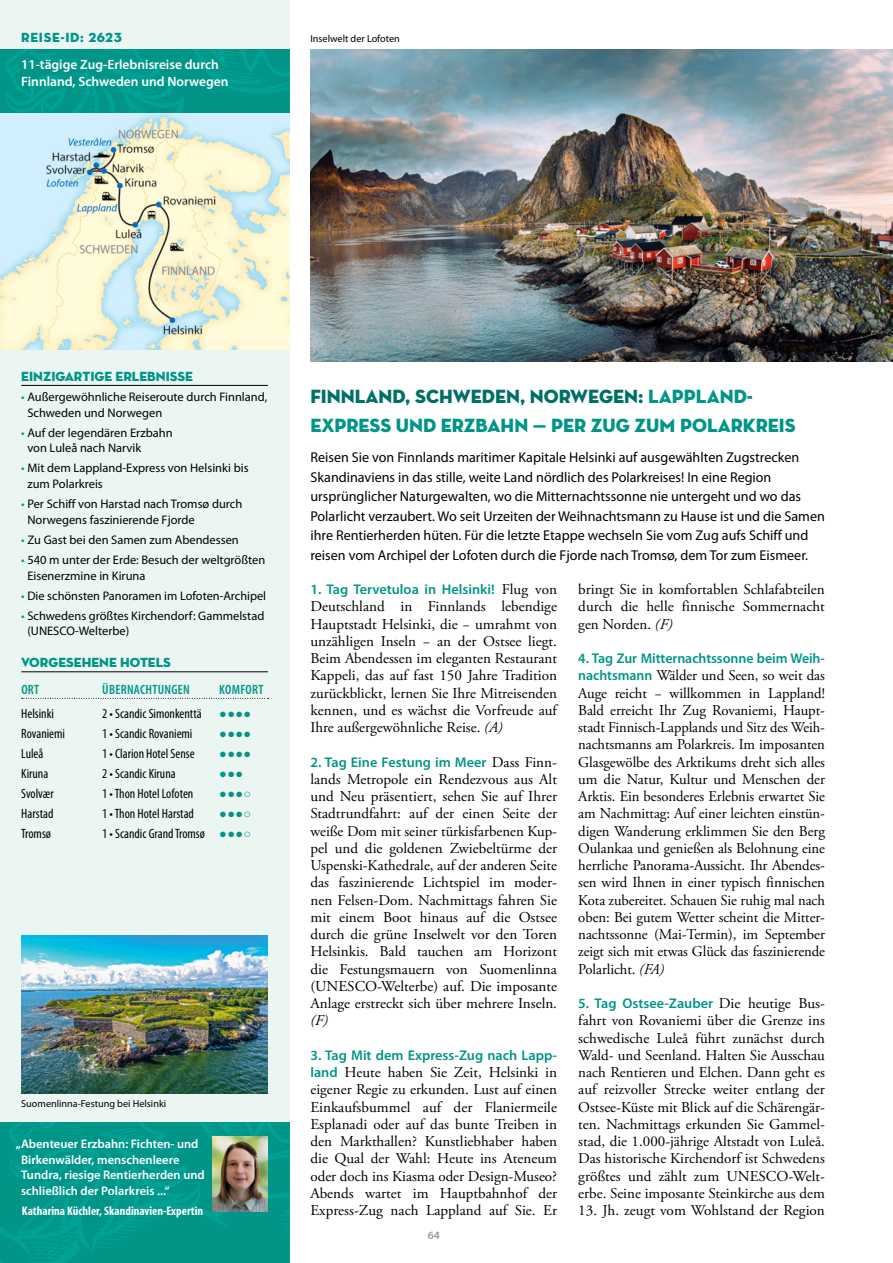
<style>
.page{position:relative;width:893px;height:1263px;background:#fff}
.page>*{position:absolute;margin:0;border:0;box-sizing:border-box;transform-origin:0 0}
.t1{font:19.5px/28.8px "Neutra Disp Titling";color:#009587}
.t2{font:15px/17.2px "Adobe Garamond Pro";color:#000;text-align:justify}
.t3{font:italic 15px "Adobe Garamond Pro";color:#000}
.t4{font:14.25px/19.5px "Myriad Pro";color:#000}
.t5{font:600 14.1px "Myriad Pro";color:#009587}
.t6{font:condensed 13.5px "Myriad Pro";color:#000}
.t7{font:600 13.5px/16.5px "Myriad Pro";color:#fff}
.t8{font:13.5px "Neutra Disp Titling";color:#009587}
.t9{font:600 condensed 13.5px "Myriad Pro";letter-spacing:.02em;color:#009587}
.t10{font:12.75px "Arial";color:#009587}
.t11{font:12.45px/15.8px "Myriad Pro";color:#000}
.t12{font:600 12.45px/15.8px "Myriad Pro";color:#fff}
.t13{font:700 condensed 12.45px "Myriad Pro";color:#fff}
.t14{font:600 11.25px "Myriad Pro";color:#9a9897}
.t15{font:10.2px "Myriad Pro";color:#000}
.s1{color:#009587}
.s2{font-family:"Arial";font-stretch:normal;font-size:12.75px;color:#009587}
.s3{color:#006f65}
.s4{font-family:"Adobe Garamond Pro";font-weight:400;font-size:15px;color:#000}
.s5{font-style:italic}
.s6{font-family:"Myriad Pro";font-weight:600;font-size:14.1px;color:#009587}
</style>
<div class="page">
<div style="left:0;top:0;width:289px;height:1263px;background:#ebf6f2"></div>
<img style="left:0;top:49px;width:289px;height:300px">
<hr style="left:21px;top:385px;width:247px;height:1px;background:#000">
<hr style="left:21px;top:671px;width:247px;height:1px;background:#000">
<svg style="left:22px;top:698px;width:246px;height:1px"></svg>
<img style="left:0;top:1123px;width:289px;height:140px">
<img style="left:310px;top:49px;width:583px;height:312px">
<img style="left:21px;top:935px;width:247px;height:158px">
<img style="left:213px;top:1136px;width:55px;height:75px">
<p class="t8" style="left:21px;top:29px;width:102px">REISE-ID: 2623</p>
<p class="t7" style="left:21px;top:57px;width:209px">11-tägige Zug-Erlebnisreise durch<br>Finnland, Schweden und Norwegen</p>
<p class="t15" style="left:310px;top:33px;width:91px">Inselwelt der Lofoten</p>
<p class="t8" style="left:21px;top:368px;width:173px">EINZIGARTIGE ERLEBNISSE</p>
<p class="t11" style="left:27px;top:389px;width:241px;text-indent:-6px"><span class="s1">•</span> Außergewöhnliche Reiseroute durch Finnland,<br>Schweden und Norwegen</p>
<p class="t11" style="left:27px;top:425px;width:147px;text-indent:-6px"><span class="s1">•</span> Auf der legendären Erzbahn von Luleå nach Narvik</p>
<p class="t11" style="left:27px;top:461px;width:223px;text-indent:-6px"><span class="s1">•</span> Mit dem Lappland-Express von Helsinki bis zum Polarkreis</p>
<p class="t11" style="left:27px;top:496px;width:216px;text-indent:-6px"><span class="s1">•</span> Per Schiff von Harstad nach Tromsø durch<br>Norwegens faszinierende Fjorde</p>
<p class="t11" style="left:21px;top:532px;width:219px"><span class="s1">•</span> Zu Gast bei den Samen zum Abendessen</p>
<p class="t11" style="left:27px;top:552px;width:239px;text-indent:-6px"><span class="s1">•</span> 540 m unter der Erde: Besuch der weltgrößten<br>Eisenerzmine in Kiruna</p>
<p class="t11" style="left:21px;top:588px;width:246px"><span class="s1">•</span> Die schönsten Panoramen im Lofoten-Archipel</p>
<p class="t11" style="left:27px;top:608px;width:238px;text-indent:-6px"><span class="s1">•</span> Schwedens größtes Kirchendorf: Gammelstad (UNESCO-Welterbe)</p>
<p class="t8" style="left:21px;top:654px;width:151px">VORGESEHENE HOTELS</p>
<p class="t9" style="left:21px;top:682px;width:19px">ORT</p>
<p class="t9" style="left:102px;top:682px;width:89px">ÜBERNACHTUNGEN</p>
<p class="t9" style="left:219px;top:682px;width:46px">KOMFORT</p>
<p class="t6" style="left:21px;top:706px;width:34px">Helsinki</p>
<p class="t6" style="left:102px;top:706px;width:101px">2 • Scandic Simonkenttä</p>
<p class="t10" style="left:219px;top:705px;width:33px">●●●●</p>
<p class="t6" style="left:21px;top:726px;width:45px">Rovaniemi</p>
<p class="t6" style="left:102px;top:726px;width:92px">1 • Scandic Rovaniemi</p>
<p class="t10" style="left:219px;top:725px;width:33px">●●●●</p>
<p class="t6" style="left:21px;top:746px;width:24px">Luleå</p>
<p class="t6" style="left:102px;top:746px;width:94px">1 • Clarion Hotel Sense</p>
<p class="t10" style="left:219px;top:745px;width:33px">●●●●</p>
<p class="t6" style="left:21px;top:766px;width:29px">Kiruna</p>
<p class="t6" style="left:102px;top:766px;width:75px">2 • Scandic Kiruna</p>
<p class="t10" style="left:219px;top:765px;width:25px">●●●</p>
<p class="t6" style="left:21px;top:786px;width:34px">Svolvær</p>
<p class="t6" style="left:102px;top:786px;width:93px">1 • Thon Hotel Lofoten</p>
<p class="t10" style="left:219px;top:785px;width:33px">●●●○</p>
<p class="t6" style="left:21px;top:806px;width:34px">Harstad</p>
<p class="t6" style="left:102px;top:806px;width:93px">1 • Thon Hotel Harstad</p>
<p class="t10" style="left:219px;top:805px;width:33px">●●●○</p>
<p class="t6" style="left:21px;top:826px;width:31px">Tromsø</p>
<p class="t6" style="left:102px;top:826px;width:150px">1 • Scandic GrandTromsø <span class="s2">●●●○</span></p>
<p class="t15" style="left:21px;top:1098px;width:147px">Suomenlinna-Festung bei Helsinki</p>
<p class="t12" style="left:21px;top:1136px;width:185px;text-indent:-5px">„Abenteuer Erzbahn: Fichten- und Birkenwälder, menschenleere Tundra, riesige Rentierherden und schließlich der Polarkreis ...“</p>
<p class="t13" style="left:22px;top:1204px;width:183px">Katharina Küchler, Skandinavien-Expertin</p>
<h1 class="t1" style="left:310px;top:382px;width:487px"><span class="s3">FINNLAND, SCHWEDEN, NORWEGEN:</span> LAPPLAND-<br>EXPRESS UND ERZBAHN — PER ZUG ZUM POLARKREIS</h1>
<p class="t4" style="left:310px;top:448px;width:516px">Reisen Sie von Finnlands maritimer Kapitale Helsinki auf ausgewählten Zugstrecken Skandinaviens in das stille, weite Land nördlich des Polarkreises! In eine Region ursprünglicher Naturgewalten, wo die Mitternachtssonne nie untergeht und wo das Polarlicht verzaubert. Wo seit Urzeiten der Weihnachtsmann zu Hause ist und die Samen ihre Rentierherden hüten. Für die letzte Etappe wechseln Sie vom Zug aufs Schiff und reisen vom Archipel der Lofoten durch die Fjorde nach Tromsø, dem Tor zum Eismeer.</p>
<p class="t5" style="left:310px;top:582px;width:248px">1. Tag Tervetuloa in Helsinki! <span class="s4">Flug von</span></p>
<p class="t2" style="left:310px;top:598px;width:248px">Deutschland in Finnlands lebendige Hauptstadt Helsinki, die − umrahmt von unzähligen Inseln − an der Ostsee liegt.<br>Beim Abendessen im eleganten Restaurant Kappeli, das auf fast 150 Jahre Tradition zurückblickt, lernen Sie Ihre Mitreisenden kennen, und es wächst die Vorfreude auf Ihre außergewöhnliche Reise. <span class="s5">(A)</span></p>
<p class="t5" style="left:310px;top:754px;width:248px">2. Tag Eine Festung im Meer <span class="s4">Dass Finn-</span></p>
<p class="t2" style="left:310px;top:771px;width:248px">lands Metropole ein Rendezvous aus Alt und Neu präsentiert, sehen Sie auf Ihrer Stadtrundfahrt: auf der einen Seite der weiße Dom mit seiner türkisfarbenen Kup&shy;pel und die goldenen Zwiebeltürme der Uspenski-Kathedrale, auf der anderen Seite das faszinierende Lichtspiel im moder&shy;nen Felsen-Dom. Nachmittags fahren Sie mit einem Boot hinaus auf die Ostsee durch die grüne Inselwelt vor den Toren Helsinkis. Bald tauchen am Horizont die Festungsmauern von Suomenlinna (UNESCO-Welterbe) auf. Die imposante Anlage erstreckt sich über mehrere Inseln.</p>
<p class="t3" style="left:310px;top:1012px;width:19px">(F)</p>
<p class="t5" style="left:310px;top:1047px;width:248px">3. Tag Mit dem Express-Zug nach Lapp-</p>
<p class="t2" style="left:310px;top:1064px;width:248px"><span class="s6">land</span> Heute haben Sie Zeit, Helsinki in eigener Regie zu erkunden. Lust auf einen Einkaufsbummel auf der Flaniermeile Esplanadi oder auf das bunte Treiben in den Markthallen? Kunstliebhaber haben die Qual der Wahl: Heute ins Ateneum oder doch ins Kiasma oder Design-Museo?<br>Abends wartet im Hauptbahnhof der Express-Zug nach Lappland auf Sie. Er</p>
<p class="t2" style="left:578px;top:581px;width:248px">bringt Sie in komfortablen Schlafabteilen durch die helle finnische Sommernacht gen Norden. <span class="s5">(F)</span></p>
<p class="t5" style="left:578px;top:651px;width:248px">4. Tag Zur Mitternachtssonne beim Weih-</p>
<p class="t2" style="left:578px;top:667px;width:248px"><span class="s6">nachtsmann</span> Wälder und Seen, so weit das Auge reicht − willkommen in Lappland!<br>Bald erreicht Ihr Zug Rovaniemi, Haupt&shy;stadt Finnisch-Lapplands und Sitz des Weih&shy;nachtsmanns am Polarkreis. Im imposanten Glasgewölbe des Arktikums dreht sich alles um die Natur, Kultur und Menschen der Arktis. Ein besonderes Erlebnis erwartet Sie am Nachmittag: Auf einer leichten einstün&shy;digen Wanderung erklimmen Sie den Berg Oulankaa und genießen als Belohnung eine herrliche Panorama-Aussicht. Ihr Abendes&shy;sen wird Ihnen in einer typisch finnischen Kota zubereitet. Schauen Sie ruhig mal nach oben: Bei gutem Wetter scheint die Mitter&shy;nachtssonne (Mai-Termin), im September zeigt sich mit etwas Glück das faszinierende Polarlicht. <span class="s5">(FA)</span></p>
<p class="t5" style="left:578px;top:996px;width:248px">5. Tag Ostsee-Zauber <span class="s4">Die heutige Bus-</span></p>
<p class="t2" style="left:578px;top:1012px;width:248px">fahrt von Rovaniemi über die Grenze ins schwedische Luleå führt zunächst durch Wald- und Seenland. Halten Sie Ausschau nach Rentieren und Elchen. Dann geht es auf reizvoller Strecke weiter entlang der Ostsee-Küste mit Blick auf die Schärengär&shy;ten. Nachmittags erkunden Sie Gammel&shy;stad, die 1.000-jährige Altstadt von Luleå.<br>Das historische Kirchendorf ist Schwedens größtes und zählt zum UNESCO-Welt&shy;erbe. Seine imposante Steinkirche aus dem</p>
<p class="t2" style="left:578px;top:1202px;width:248px">13. Jh. zeugt vom Wohlstand der Region</p>
<p class="t14" style="left:428px;top:1229px;width:14px">64</p>
</div>
